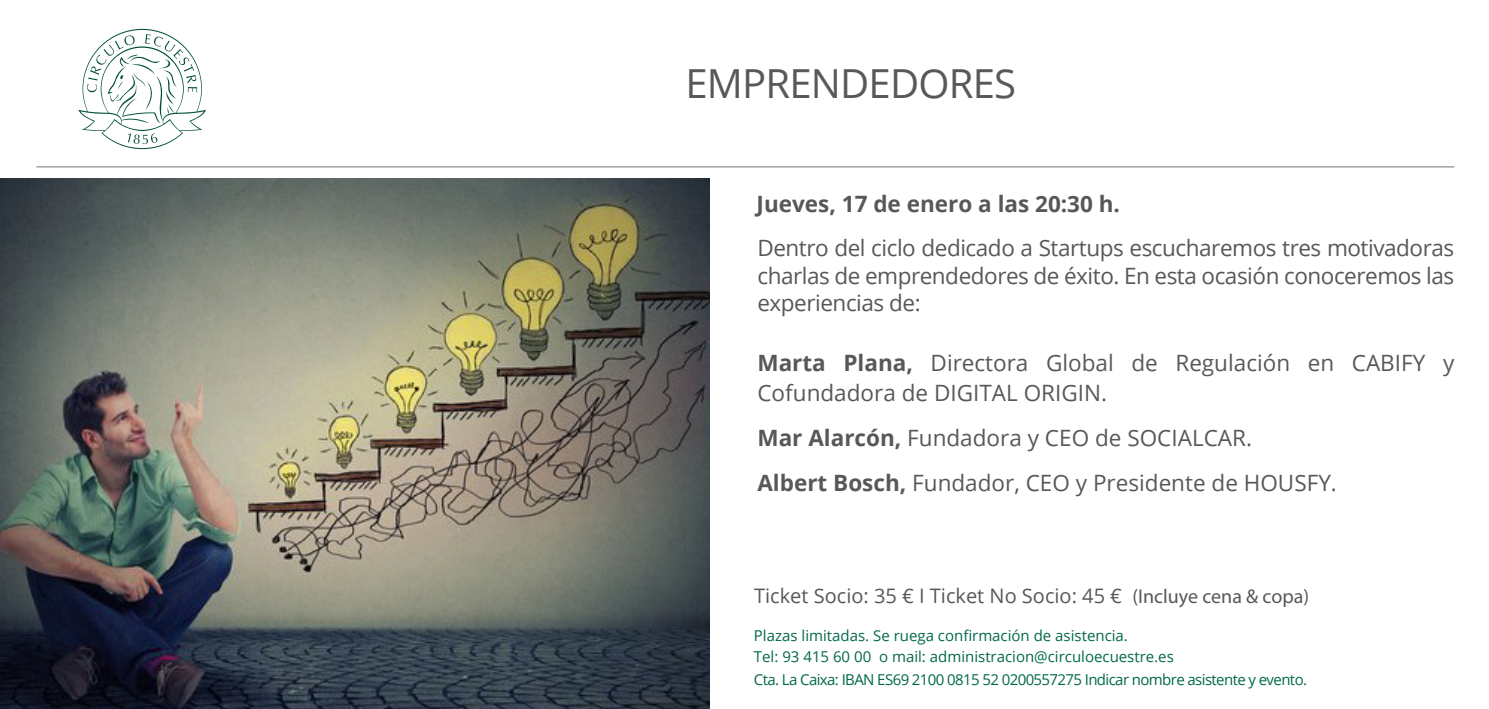
<style>
.page{position:relative;width:1489px;height:709px;background:#fff}
.page>*{position:absolute;margin:0;border:0;box-sizing:border-box;transform-origin:0 0}
.t1{font:40px "Open Sans";letter-spacing:-.02em;color:#57585a}
.t2{font:22.5px/27.5px "Open Sans";color:#57585a;text-align:justify}
.t3{font:700 22.5px "Open Sans";color:#57585a}
.t4{font:20px "Open Sans";color:#57585a}
.t5{font:15px "Open Sans";color:#00684b}
.t6{font:15px "Open Sans";letter-spacing:-.04em;color:#00684b}
.s1{font-weight:700}
.s2{font-family:"Myriad Pro"}
</style>
<div class="page">
<svg style="left:78px;top:29px;width:128px;height:120px"></svg>
<hr style="left:36px;top:166px;width:1418px;height:1px;background:#231f20">
<img style="left:0;top:178px;width:709px;height:531px">
<p class="t1" style="left:685px;top:56px;width:332px">EMPRENDEDORES</p>
<p class="t3" style="left:756px;top:188px;width:365px">Jueves, 17 de enero a las 20:30 h.</p>
<p class="t2" style="left:757px;top:234px;width:698px">Dentro del ciclo dedicado a Startups escucharemos tres motivadoras charlas de emprendedores de éxito. En esta ocasión conoceremos las experiencias de:</p>
<p class="t2" style="left:757px;top:347px;width:698px;line-height:30px"><span class="s1">Marta Plana,</span> Directora Global de Regulación en CABIFY y<br>Cofundadora de DIGITAL ORIGIN.</p>
<p class="t2" style="left:757px;top:424px;width:496px"><span class="s1">Mar Alarcón,</span> Fundadora y CEO de SOCIALCAR.</p>
<p class="t2" style="left:757px;top:469px;width:581px"><span class="s1">Albert Bosch,</span> Fundador, CEO y Presidente de HOUSFY.</p>
<p class="t4" style="left:754px;top:582px;width:556px">Ticket Socio: 35 € I Ticket No Socio: 45 € <span class="s2">(Incluye cena &amp; copa)</span></p>
<p class="t5" style="left:754px;top:625px;width:375px">Plazas limitadas. Se ruega confirmación de asistencia.</p>
<p class="t5" style="left:754px;top:646px;width:421px">Tel: 93 415 60 00 o mail: administracion@circuloecuestre.es</p>
<p class="t6" style="left:754px;top:669px;width:554px">Cta. La Caixa: IBAN ES69 2100 0815 52 0200557275 Indicar nombre asistente y evento.</p>
</div>
